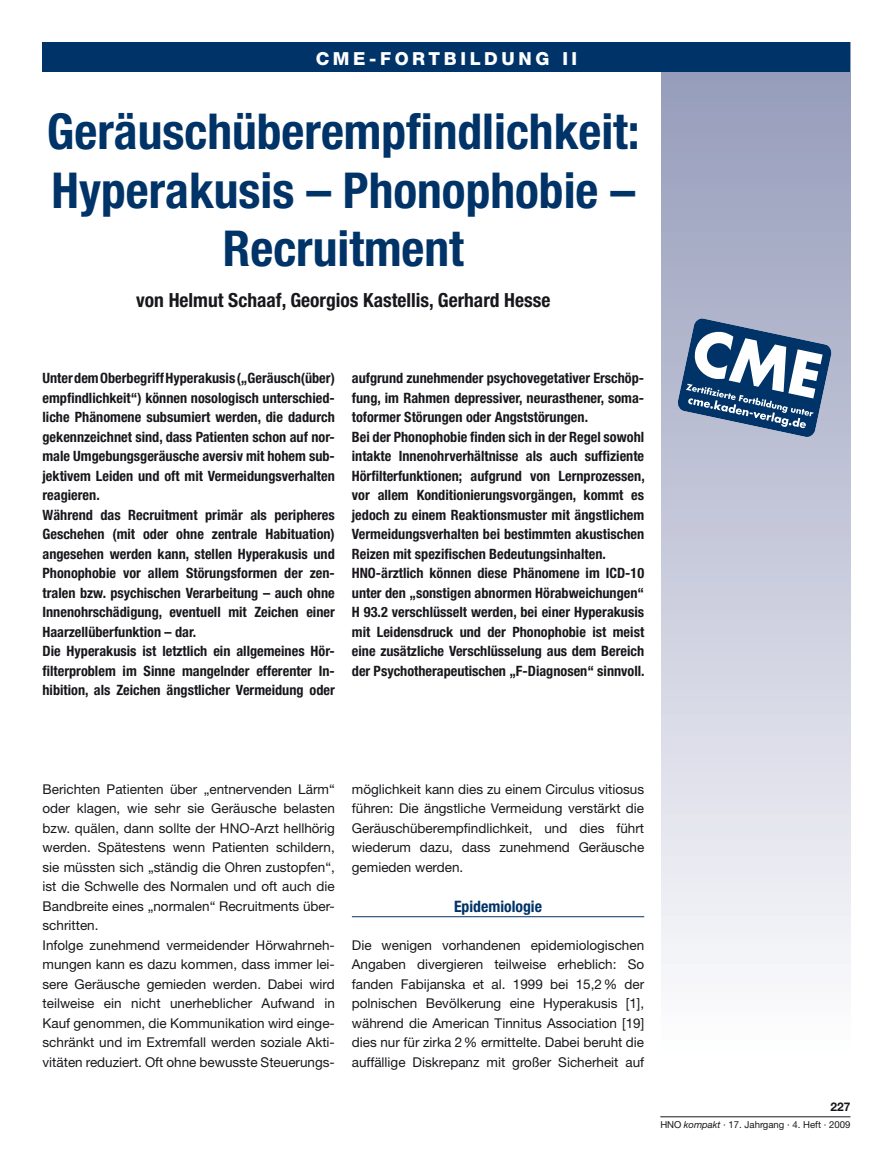
<style>
.page{position:relative;width:893px;height:1170px;background:#fff}
.page>*{position:absolute;margin:0;border:0;box-sizing:border-box;transform-origin:0 0}
.t1{font:700 condensed 49.5px/58.5px "Helvetica Neue";color:#003367;text-align:center}
.t2{font:700 condensed 19.5px "Helvetica Neue";color:#1a171c}
.t3{font:800 18px "Helvetica Neue";letter-spacing:.2em;color:#fff}
.t4{font:700 condensed 15.75px "Helvetica Neue";color:#003367}
.t5{font:700 condensed 14.25px/19.5px "Helvetica Neue";color:#1a171c}
.t6{font:13.5px/19.5px "Helvetica Neue";color:#1a171c;text-align:justify}
.t7{font:700 12px "Helvetica Neue";color:#1a171c}
.t8{font:9.6px "Helvetica Neue";color:#1a171c}
.s1{font-style:italic}
</style>
<div class="page">
<hr style="left:660px;top:1116px;width:190px;height:1px;background:#1a171c">
<div style="left:661px;top:43px;width:189px;height:1024px;background:linear-gradient(to bottom,#9299b8,#fffeff)"></div>
<div style="left:43px;top:43px;width:807px;height:29px;background:#003367"></div>
<svg style="left:677px;top:318px;width:155px;height:119px"></svg>
<hr style="left:352px;top:916px;width:292px;height:1px;background:#003367">
<p class="t3" style="left:316px;top:48px;width:263px">CME-FORTBILDUNG II</p>
<h1 class="t1" style="left:47px;top:101px;width:594px">Geräuschüberempfindlichkeit:<br>Hyperakusis – Phonophobie –<br>Recruitment</h1>
<h2 class="t2" style="left:136px;top:288px;width:416px">von Helmut Schaaf, Georgios Kastellis, Gerhard Hesse</h2>
<p class="t5" style="left:43px;top:368px;width:294px">Unter dem Oberbegriff Hyperakusis („Geräusch(über) empfindlichkeit“) können nosologisch unterschied&shy;liche Phänomene subsumiert werden, die dadurch gekennzeichnet sind, dass Patienten schon auf nor&shy;male Umgebungsgeräusche aversiv mit hohem sub&shy;jektivem Leiden und oft mit Vermeidungsverhalten reagieren.<br>Während das Recruitment primär als peripheres Geschehen (mit oder ohne zentrale Habituation) angesehen werden kann, stellen Hyperakusis und Phonophobie vor allem Störungsformen der zen&shy;tralen bzw. psychischen Verarbeitung – auch ohne Innenohrschädigung, eventuell mit Zeichen einer Haarzellüberfunktion – dar.<br>Die Hyperakusis ist letztlich ein allgemeines Hör&shy;filterproblem im Sinne mangelnder efferenter In&shy;hibition, als Zeichen ängstlicher Vermeidung oder</p>
<p class="t5" style="left:352px;top:368px;width:294px">aufgrund zunehmender psychovegetativer Erschöp&shy;fung, im Rahmen depressiver, neurasthener, soma&shy;toformer Störungen oder Angststörungen.<br>Bei der Phonophobie finden sich in der Regel sowohl intakte Innenohrverhältnisse als auch suffiziente Hörfilterfunktionen; aufgrund von Lernprozessen, vor allem Konditionierungsvorgängen, kommt es jedoch zu einem Reaktionsmuster mit ängstlichem Vermeidungsverhalten bei bestimmten akustischen Reizen mit spezifischen Bedeutungsinhalten.<br>HNO-ärztlich können diese Phänomene im ICD-10 unter den „sonstigen abnormen Hörabweichungen“ H 93.2 verschlüsselt werden, bei einer Hyperakusis mit Leidensdruck und der Phonophobie ist meist eine zusätzliche Verschlüsselung aus dem Bereich der Psychotherapeutischen „F-Diagnosen“ sinnvoll.</p>
<p class="t6" style="left:43px;top:778px;width:294px;text-align:left">Berichten Patienten über „entnervenden Lärm“ oder klagen, wie sehr sie Geräusche belasten bzw. quälen, dann sollte der HNO-Arzt hellhörig werden. Spätestens wenn Patienten schildern, sie müssten sich „ständig die Ohren zustopfen“, ist die Schwelle des Normalen und oft auch die Bandbreite eines „normalen“ Recruitments über&shy;schritten.<br>Infolge zunehmend vermeidender Hörwahrneh&shy;mungen kann es dazu kommen, dass immer lei&shy;sere Geräusche gemieden werden. Dabei wird teilweise ein nicht unerheblicher Aufwand in Kauf genommen, die Kommunikation wird einge&shy;schränkt und im Extremfall werden soziale Akti&shy;vitäten reduziert. Oft ohne bewusste Steuerungs-</p>
<p class="t6" style="left:352px;top:778px;width:294px">möglichkeit kann dies zu einem Circulus vitiosus führen: Die ängstliche Vermeidung verstärkt die Geräuschüberempfindlichkeit, und dies führt wiederum dazu, dass zunehmend Geräusche gemieden werden.</p>
<p class="t4" style="left:454px;top:896px;width:89px">Epidemiologie</p>
<p class="t6" style="left:352px;top:934px;width:294px">Die wenigen vorhandenen epidemiologischen Angaben divergieren teilweise erheblich: So fanden Fabijanska et al. 1999 bei 15,2% der polnischen Bevölkerung eine Hyperakusis [1], während die American Tinnitus Association [19] dies nur für zirka 2% ermittelte. Dabei beruht die auffällige Diskrepanz mit großer Sicherheit auf</p>
<p class="t7" style="left:830px;top:1099px;width:22px">227</p>
<p class="t8" style="left:660px;top:1118px;width:192px">HNO <span class="s1">kompakt</span> · 17. Jahrgang · 4. Heft · 2009</p>
</div>
